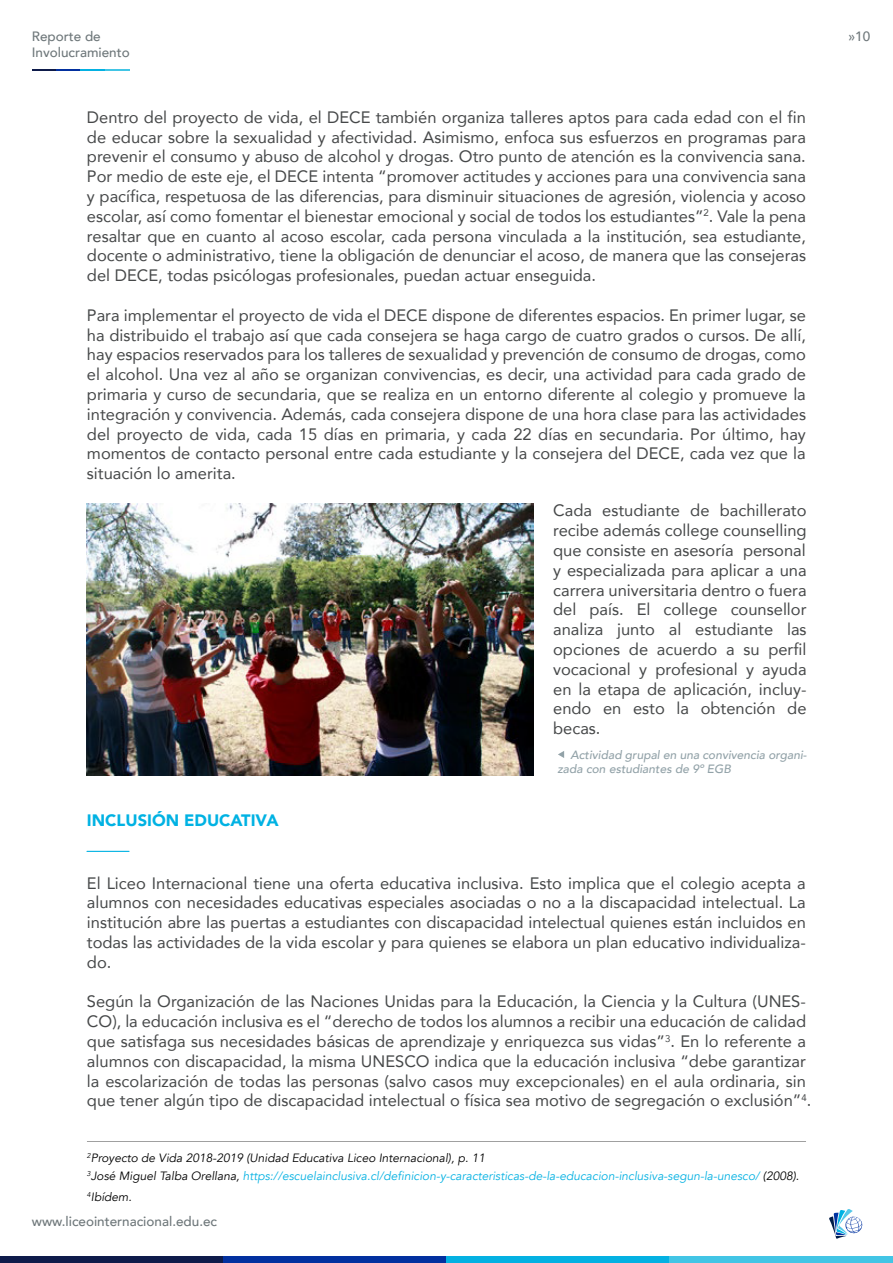
<style>
.page{position:relative;width:893px;height:1263px;background:#fff}
.page>*{position:absolute;margin:0;border:0;box-sizing:border-box;transform-origin:0 0}
.t1{font:16.5px/19.8px "Avenir";color:#464849;text-align:justify}
.t2{font:900 16.5px "Avenir";color:#00b2e3}
.t3{font:500 13.5px/16.2px "Avenir";color:#6e777a}
.t4{font:italic 12px/18.3px "Avenir";color:#04b1e2}
.t5{font:italic 500 12px/14.4px "Avenir";color:#92a2a8}
.t6{font:italic 12px "Avenir";color:#000}
.s1{color:#000}
</style>
<div class="page">
<hr style="left:87px;top:851px;width:42px;height:1px;background:#00b2e3">
<svg style="left:33px;top:69px;width:96px;height:1px"></svg>
<div style="left:0;top:1256px;width:223px;height:7px;background:#0e1b4a"></div>
<div style="left:223px;top:1256px;width:223px;height:7px;background:#02309f"></div>
<div style="left:446px;top:1256px;width:224px;height:7px;background:#04b1e2"></div>
<div style="left:670px;top:1256px;width:223px;height:7px;background:#42c5e5"></div>
<svg style="left:829px;top:1209px;width:34px;height:30px"></svg>
<img style="left:87px;top:504px;width:446px;height:271px">
<hr style="left:87px;top:1141px;width:719px;height:1px;background:#a0a0a0">
<svg style="left:558px;top:751px;width:6px;height:7px"></svg>
<p class="t3" style="left:32px;top:27px;width:100px">Reporte de<br>Involucramiento</p>
<p class="t1" style="left:87px;top:107px;width:721px">Dentro del proyecto de vida, el DECE también organiza talleres aptos para cada edad con el fin de educar sobre la sexualidad y afectividad. Asimismo, enfoca sus esfuerzos en programas para prevenir el consumo y abuso de alcohol y drogas. Otro punto de atención es la convivencia sana.<br>Por medio de este eje, el DECE intenta “promover actitudes y acciones para una convivencia sana y pacífica, respetuosa de las diferencias, para disminuir situaciones de agresión, violencia y acoso escolar, así como fomentar el bienestar emocional y social de todos los estudiantes”<sup>2</sup>. Vale la pena resaltar que en cuanto al acoso escolar, cada persona vinculada a la institución, sea estudiante, docente o administrativo, tiene la obligación de denunciar el acoso, de manera que las consejeras del DECE, todas psicólogas profesionales, puedan actuar enseguida.</p>
<p class="t1" style="left:87px;top:305px;width:721px">Para implementar el proyecto de vida el DECE dispone de diferentes espacios. En primer lugar, se ha distribuido el trabajo así que cada consejera se haga cargo de cuatro grados o cursos. De allí, hay espacios reservados para los talleres de sexualidad y prevención de consumo de drogas, como el alcohol. Una vez al año se organizan convivencias, es decir, una actividad para cada grado de primaria y curso de secundaria, que se realiza en un entorno diferente al colegio y promueve la integración y convivencia. Además, cada consejera dispone de una hora clase para las actividades del proyecto de vida, cada 15 días en primaria, y cada 22 días en secundaria. Por último, hay momentos de contacto personal entre cada estudiante y la consejera del DECE, cada vez que la situación lo amerita.</p>
<p class="t1" style="left:553px;top:500px;width:255px">Cada estudiante de bachillerato recibe además college counselling que consiste en asesoría personal y especializada para aplicar a una carrera universitaria dentro o fuera del país. El college counsellor analiza junto al estudiante las opciones de acuerdo a su perfil vocacional y profesional y ayuda en la etapa de aplicación, incluy&shy;endo en esto la obtención de becas.</p>
<p class="t5" style="left:557px;top:747px;width:251px;text-indent:13px">Actividad grupal en una convivencia organi&shy;zada con estudiantes de 9º EGB</p>
<p class="t2" style="left:87px;top:806px;width:193px">INCLUSIÓN EDUCATIVA</p>
<p class="t1" style="left:87px;top:872px;width:721px">El Liceo Internacional tiene una oferta educativa inclusiva. Esto implica que el colegio acepta a alumnos con necesidades educativas especiales asociadas o no a la discapacidad intelectual. La institución abre las puertas a estudiantes con discapacidad intelectual quienes están incluidos en todas las actividades de la vida escolar y para quienes se elabora un plan educativo individualiza&shy;do.</p>
<p class="t1" style="left:87px;top:991px;width:726px;text-align:left">Según la Organización de las Naciones Unidas para la Educación, la Ciencia y la Cultura (UNES-CO), la educación inclusiva es el “derecho de todos los alumnos a recibir una educación de calidad que satisfaga sus necesidades básicas de aprendizaje y enriquezca sus vidas”<sup>3</sup>. En lo referente a alumnos con discapacidad, la misma UNESCO indica que la educación inclusiva “debe garantizar la escolarización de todas las personas (salvo casos muy excepcionales) en el aula ordinaria, sin que tener algún tipo de discapacidad intelectual o física sea motivo de segregación o exclusión”<sup>4</sup>.</p>
<p class="t4" style="left:87px;top:1148px;width:714px"><sup>2</sup><span class="s1">Proyecto de Vida 2018-2019 (Unidad Educativa Liceo Internacional), p. 11<br></span><sup>3</sup><span class="s1">José Miguel Talba Orellana,</span> https://escuelainclusiva.cl/definicion-y-caracteristicas-de-la-educacion-inclusiva-segun-la-unesco/ <span class="s1">(2008).</span></p>
<p class="t6" style="left:87px;top:1189px;width:46px"><sup>4</sup>Ibídem.</p>
<p class="t3" style="left:32px;top:1212px;width:187px">www.liceointernacional.edu.ec</p>
<p class="t3" style="left:848px;top:27px;width:23px">»10</p>
</div>
